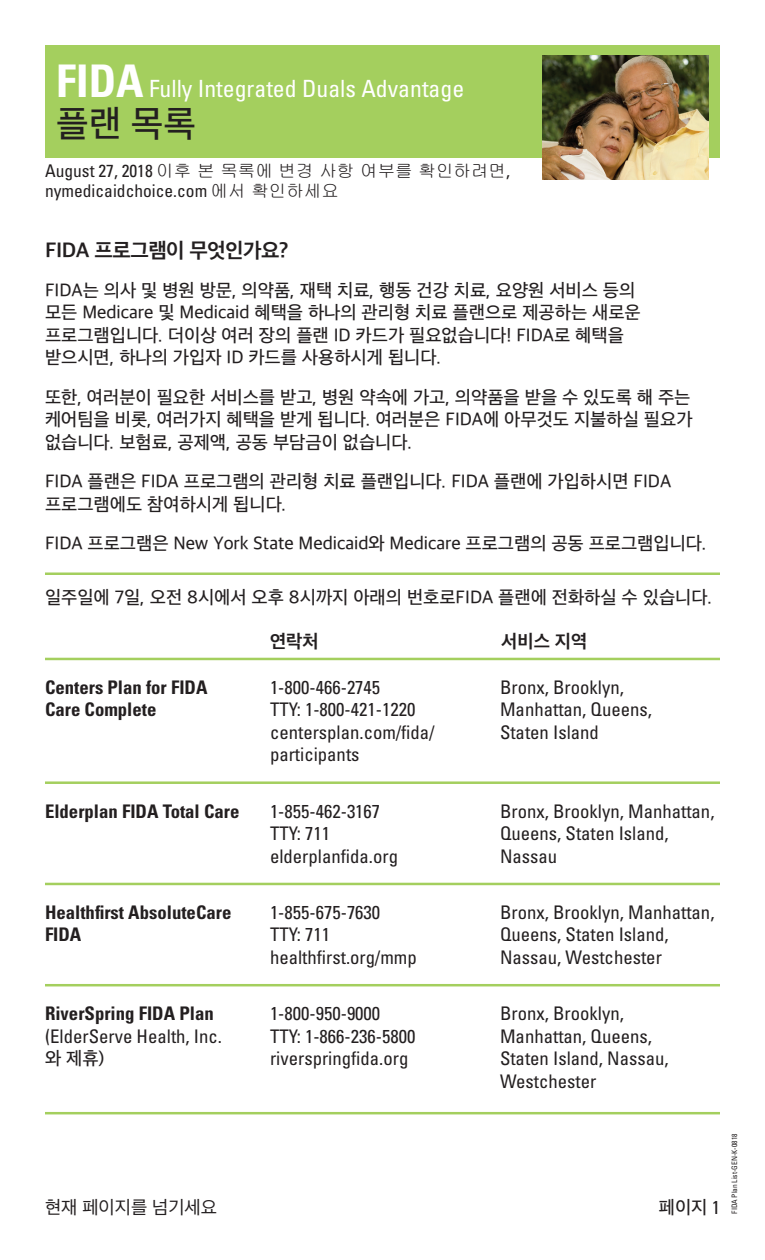
<style>
.page{position:relative;width:765px;height:1260px;background:#fff}
.page>*{position:absolute;margin:0;border:0;box-sizing:border-box;transform-origin:0 0}
.t1{font:500 37.5px "Apple SD Gothic Neo";color:#231f20}
.t2{font:condensed 23.75px "Univers";color:#fff}
.t3{font:700 21.25px "Apple SD Gothic Neo";letter-spacing:-.02em;color:#231f20}
.t4{font:condensed 18.75px/22.5px "Univers";color:#231f20}
.t5{font:500 18.75px/22.5px "Apple SD Gothic Neo";color:#231f20}
.t6{font:700 condensed 18.75px "Univers";color:#231f20}
.t7{font:18.75px "Apple SD Gothic Neo";color:#231f20}
.t8{font:700 18.75px "Apple SD Gothic Neo";color:#231f20}
.t9{font:17.5px "Gulim";color:#231f20}
.t10{font:condensed 17.5px "Univers";color:#231f20}
.t11{font:condensed 7.5px "Univers";color:#231f20}
.s1{font-weight:700;font-size:45px}
.s2{font-family:"Univers";font-stretch:condensed}
.s3{font-family:"Gulim";font-stretch:normal}
.s4{font-family:"Univers";font-weight:400;font-stretch:condensed}
</style>
<div class="page">
<div style="left:45px;top:45px;width:675px;height:113px;background:#a4cf5e"></div>
<hr style="left:45px;top:658px;width:675px;height:2px;background:#a4cf5e">
<hr style="left:45px;top:781px;width:675px;height:3px;background:#a4cf5e">
<hr style="left:45px;top:883px;width:675px;height:2px;background:#a4cf5e">
<hr style="left:45px;top:984px;width:675px;height:2px;background:#a4cf5e">
<hr style="left:45px;top:1112px;width:675px;height:2px;background:#a4cf5e">
<hr style="left:45px;top:572px;width:675px;height:3px;background:#a4cf5e">
<img style="left:543px;top:56px;width:166px;height:124px">
<p class="t2" style="left:56px;top:74px;width:410px"><span class="s1">FIDA</span> Fully Integrated Duals Advantage</p>
<h1 class="t1" style="left:56px;top:107px;width:141px">플랜 목록</h1>
<p class="t9" style="left:45px;top:162px;width:467px"><span class="s2">August 27, 2018</span> 이후 본 목록에 변경 사항 여부를 확인하려면<span class="s2">,</span></p>
<p class="t10" style="left:45px;top:180px;width:295px">nymedicaidchoice.com <span class="s3">에서 확인하세요</span></p>
<p class="t3" style="left:45px;top:241px;width:245px">FIDA 프로그램이 무엇인가요?</p>
<p class="t5" style="left:45px;top:280px;width:597px">FIDA는 의사 및 병원 방문, 의약품, 재택 치료, 행동 건강 치료, 요양원 서비스 등의 모든 Medicare 및 Medicaid 혜택을 하나의 관리형 치료 플랜으로 제공하는 새로운 프로그램입니다. 더이상 여러 장의 플랜 ID 카드가 필요없습니다! FIDA로 혜택을 받으시면, 하나의 가입자 ID 카드를 사용하시게 됩니다.</p>
<p class="t5" style="left:45px;top:387px;width:649px;text-align:justify">또한, 여러분이 필요한 서비스를 받고, 병원 약속에 가고, 의약품을 받을 수 있도록 해 주는 케어팀을 비롯, 여러가지 혜택을 받게 됩니다. 여러분은 FIDA에 아무것도 지불하실 필요가 없습니다. 보험료, 공제액, 공동 부담금이 없습니다.</p>
<p class="t5" style="left:45px;top:471px;width:628px">FIDA 플랜은 FIDA 프로그램의 관리형 치료 플랜입니다. FIDA 플랜에 가입하시면 FIDA 프로그램에도 참여하시게 됩니다.</p>
<p class="t5" style="left:45px;top:533px;width:663px">FIDA 프로그램은 New York State Medicaid와 Medicare 프로그램의 공동 프로그램입니다.</p>
<p class="t5" style="left:45px;top:587px;width:669px">일주일에 7일, 오전 8시에서 오후 8시까지 아래의 번호로FIDA 플랜에 전화하실 수 있습니다.</p>
<p class="t8" style="left:270px;top:633px;width:50px">연락처</p>
<p class="t8" style="left:501px;top:633px;width:88px">서비스 지역</p>
<p class="t6" style="left:45px;top:676px;width:164px">Centers Plan for FIDA</p>
<p class="t4" style="left:270px;top:676px;width:112px">1-800-466-2745</p>
<p class="t4" style="left:500px;top:676px;width:125px">Bronx, Brooklyn,</p>
<p class="t6" style="left:45px;top:698px;width:113px">Care Complete</p>
<p class="t4" style="left:270px;top:698px;width:147px">TTY: 1-800-421-1220</p>
<p class="t4" style="left:500px;top:698px;width:154px">Manhattan, Queens,</p>
<p class="t4" style="left:270px;top:721px;width:166px">centersplan.com/fida/</p>
<p class="t4" style="left:500px;top:721px;width:100px">Staten Island</p>
<p class="t4" style="left:270px;top:743px;width:91px">participants</p>
<p class="t6" style="left:45px;top:800px;width:196px">Elderplan FIDA Total Care</p>
<p class="t4" style="left:270px;top:800px;width:112px">1-855-462-3167</p>
<p class="t4" style="left:500px;top:800px;width:216px">Bronx, Brooklyn, Manhattan,</p>
<p class="t4" style="left:270px;top:822px;width:62px">TTY: 711</p>
<p class="t4" style="left:500px;top:822px;width:170px">Queens, Staten Island,</p>
<p class="t4" style="left:270px;top:845px;width:130px">elderplanfida.org</p>
<p class="t4" style="left:500px;top:845px;width:59px">Nassau</p>
<p class="t6" style="left:45px;top:901px;width:188px">Healthfirst AbsoluteCare</p>
<p class="t4" style="left:270px;top:901px;width:112px">1-855-675-7630</p>
<p class="t4" style="left:500px;top:901px;width:216px">Bronx, Brooklyn, Manhattan,</p>
<p class="t6" style="left:45px;top:923px;width:38px">FIDA</p>
<p class="t4" style="left:270px;top:923px;width:62px">TTY: 711</p>
<p class="t4" style="left:500px;top:923px;width:170px">Queens, Staten Island,</p>
<p class="t4" style="left:270px;top:946px;width:148px">healthfirst.org/mmp</p>
<p class="t4" style="left:500px;top:946px;width:163px">Nassau, Westchester</p>
<p class="t6" style="left:45px;top:1002px;width:170px">RiverSpring FIDA Plan</p>
<p class="t4" style="left:270px;top:1002px;width:112px">1-800-950-9000</p>
<p class="t4" style="left:500px;top:1002px;width:125px">Bronx, Brooklyn,</p>
<p class="t4" style="left:45px;top:1025px;width:179px">(ElderServe Health, Inc.</p>
<p class="t4" style="left:270px;top:1025px;width:147px">TTY: 1-866-236-5800</p>
<p class="t4" style="left:500px;top:1025px;width:154px">Manhattan, Queens,</p>
<p class="t5" style="left:45px;top:1048px;width:61px">와 제휴)</p>
<p class="t4" style="left:270px;top:1047px;width:140px">riverspringfida.org</p>
<p class="t4" style="left:500px;top:1047px;width:170px">Staten Island, Nassau,<br>Westchester</p>
<p class="t7" style="left:45px;top:1199px;width:174px">현재 페이지를 넘기세요</p>
<p class="t5" style="left:659px;top:1197px;width:63px">페이지 <span class="s4">1</span></p>
<p class="t11" style="left:730px;top:1214px;width:81px;rotate:-90deg">FIDA Plan List-GEN-K-0818</p>
</div>
